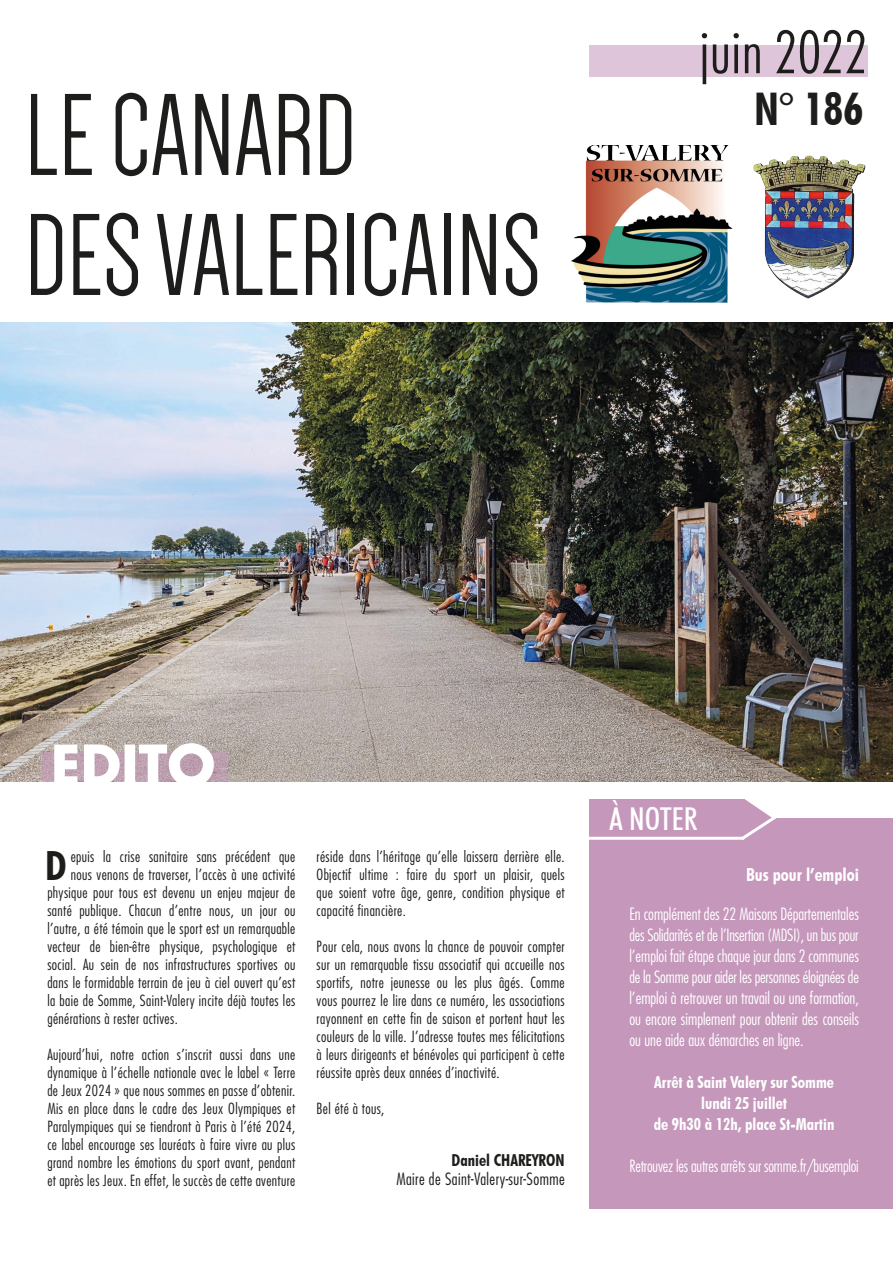
<style>
.page{position:relative;width:893px;height:1263px;background:#fff}
.page>*{position:absolute;margin:0;border:0;box-sizing:border-box;transform-origin:0 0}
.t1{font:120px "Dense";color:#1d1d1b}
.t2{font:300 condensed 60px "Futura BT";color:#1d1d1b}
.t3{font:700 54px "Futura";color:#fff}
.t4{font:700 condensed 45px "Futura BT";color:#1d1d1b}
.t5{font:700 condensed 40.2px "Futura BT";color:#1d1d1b}
.t6{font:500 condensed 31.5px "Futura BT";color:#fff}
.t7{font:700 condensed 18px "Futura BT";color:#fff}
.t8{font:300 condensed 16.5px/21px "Futura";color:#fff;text-align:justify}
.t9{font:700 condensed 16.5px "Futura BT";color:#fff}
.t10{font:300 condensed 16.5px "Futura";letter-spacing:.025em;color:#1d1d1b}
.t11{font:700 condensed 16.5px "Futura BT";color:#1d1d1b}
.t12{font:300 condensed 15px/18px "Futura";letter-spacing:.025em;color:#1d1d1b;text-align:justify}
</style>
<div class="page">
<div style="left:589px;top:45px;width:279px;height:32px;background:#dfc5d9"></div>
<img style="left:0;top:322px;width:893px;height:459px">
<img style="left:571px;top:145px;width:162px;height:158px">
<img style="left:753px;top:155px;width:113px;height:144px">
<svg style="left:42px;top:753px;width:184px;height:28px;background:#bea0b0"></svg>
<div style="left:589px;top:818px;width:304px;height:391px;background:#c597bb"></div>
<div style="left:589px;top:799px;width:156px;height:39px;background:#c597bb"></div>
<hr style="left:589px;top:837px;width:155px;height:3px;background:#fff">
<svg style="left:661px;top:799px;width:116px;height:41px"></svg>
<p class="t1" style="left:25px;top:77px;width:333px">LE CANARD</p>
<p class="t1" style="left:25px;top:197px;width:518px">DES VALERICAINS</p>
<p class="t2" style="left:699px;top:15px;width:170px">juin 2022</p>
<p class="t4" style="left:754px;top:81px;width:111px">N° 186</p>
<p class="t3" style="left:51px;top:727px;width:166px">EDITO</p>
<p class="t5" style="left:45px;top:841px;width:23px">D</p>
<p class="t12" style="left:71px;top:848px;width:226px">epuis la crise sanitaire sans précédent que</p>
<p class="t12" style="left:71px;top:866px;width:226px">nous venons de traverser, l’accès à une activité</p>
<p class="t12" style="left:47px;top:884px;width:250px">physique pour tous est devenu un enjeu majeur de</p>
<p class="t12" style="left:47px;top:902px;width:249px">santé publique. Chacun d’entre nous, un jour ou</p>
<p class="t12" style="left:47px;top:920px;width:250px">l’autre, a été témoin que le sport est un remarquable</p>
<p class="t12" style="left:47px;top:938px;width:250px">vecteur de bien-être physique, psychologique et</p>
<p class="t12" style="left:47px;top:956px;width:250px">social. Au sein de nos infrastructures sportives ou</p>
<p class="t12" style="left:47px;top:974px;width:249px">dans le formidable terrain de jeu à ciel ouvert qu’est</p>
<p class="t12" style="left:47px;top:992px;width:250px">la baie de Somme, Saint-Valery incite déjà toutes les</p>
<p class="t12" style="left:47px;top:1010px;width:132px">générations à rester actives.</p>
<p class="t12" style="left:47px;top:1046px;width:250px">Aujourd’hui, notre action s’inscrit aussi dans une dynamique à l’échelle nationale avec le label « Terre de Jeux 2024 » que nous sommes en passe d’obtenir.<br>Mis en place dans le cadre des Jeux Olympiques et Paralympiques qui se tiendront à Paris à l’été 2024, ce label encourage ses lauréats à faire vivre au plus grand nombre les émotions du sport avant, pendant et après les Jeux. En effet, le succès de cette aventure</p>
<p class="t12" style="left:317px;top:848px;width:250px">réside dans l’héritage qu’elle laissera derrière elle.<br>Objectif ultime : faire du sport un plaisir, quels que soient votre âge, genre, condition physique et capacité financière.</p>
<p class="t12" style="left:317px;top:938px;width:250px">Pour cela, nous avons la chance de pouvoir compter sur un remarquable tissu associatif qui accueille nos sportifs, notre jeunesse ou les plus âgés. Comme vous pourrez le lire dans ce numéro, les associations rayonnent en cette fin de saison et portent haut les couleurs de la ville. J’adresse toutes mes félicitations à leurs dirigeants et bénévoles qui participent à cette réussite après deux années d’inactivité.</p>
<p class="t12" style="left:317px;top:1100px;width:69px">Bel été à tous,</p>
<p class="t11" style="left:451px;top:1150px;width:115px">Daniel CHAREYRON</p>
<p class="t10" style="left:396px;top:1169px;width:170px">Maire de Saint-Valery-sur-Somme</p>
<p class="t6" style="left:609px;top:800px;width:90px">À NOTER</p>
<p class="t7" style="left:746px;top:863px;width:114px">Bus pour l’emploi</p>
<p class="t8" style="left:629px;top:904px;width:231px">En complément des 22 Maisons Départementales des Solidarités et de l’Insertion (MDSI), un bus pour l’emploi fait étape chaque jour dans 2 communes de la Somme pour aider les personnes éloignées de l’emploi à retrouver un travail ou une formation, ou encore simplement pour obtenir des conseils ou une aide aux démarches en ligne.</p>
<p class="t9" style="left:654px;top:1072px;width:181px">Arrêt à Saint Valery sur Somme</p>
<p class="t9" style="left:701px;top:1093px;width:87px">lundi 25 juillet</p>
<p class="t9" style="left:654px;top:1114px;width:182px">de 9h30 à 12h, place St-Martin</p>
<p class="t8" style="left:629px;top:1156px;width:231px">Retrouvez les autres arrêts sur somme.fr/busemploi</p>
</div>
